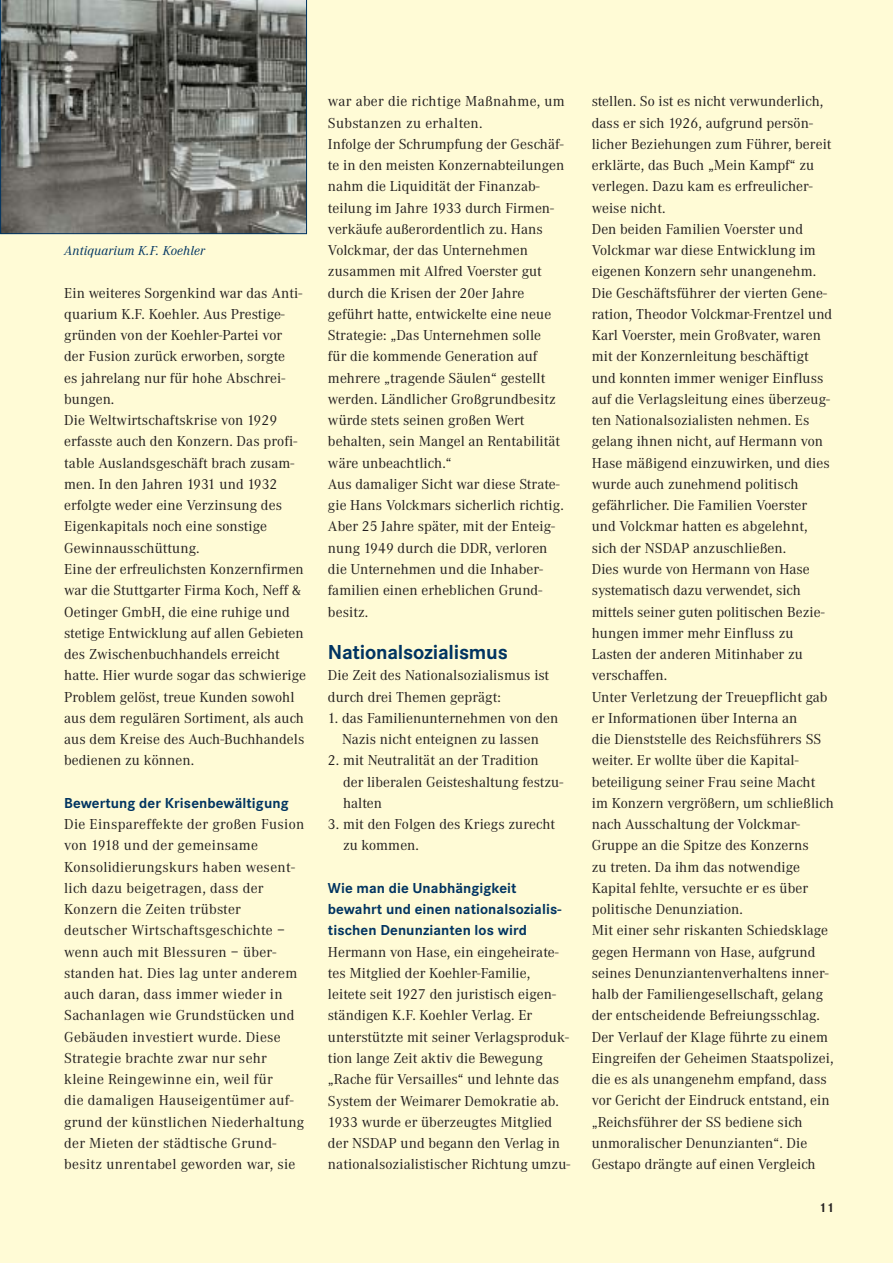
<style>
.page{position:relative;width:893px;height:1263px;background:#fff}
.page>*{position:absolute;margin:0;border:0;box-sizing:border-box;transform-origin:0 0}
.t1{font:700 21px "Corporate S";letter-spacing:-.01em;color:#003461}
.t2{font:15px/21.3px "Corporate A";letter-spacing:.005em;color:#231f1f}
.t3{font:700 15px/21.3px "Corporate S";letter-spacing:.005em;color:#003461}
.t4{font:italic 13.5px "Corporate A";letter-spacing:.01em;color:#003461}
.t5{font:700 13.5px "Corporate S";color:#231f1f}
</style>
<div class="page">
<div style="left:0;top:0;width:892px;height:1263px;background:#fffbd6"></div>
<svg style="left:0;top:0;width:307px;height:234px"></svg>
<p class="t4" style="left:64px;top:246px;width:142px">Antiquarium K.F. Koehler</p>
<p class="t2" style="left:64px;top:284px;width:243px">Ein weiteres Sorgenkind war das Anti&shy;quarium K.F. Koehler. Aus Prestige&shy;gründen von der Koehler-Partei vor der Fusion zurück erworben, sorgte<br>es jahrelang nur für hohe Abschrei&shy;bungen.<br>Die Weltwirtschaftskrise von 1929 erfasste auch den Konzern. Das profi&shy;table Auslandsgeschäft brach zusam&shy;men. In den Jahren 1931 und 1932 erfolgte weder eine Verzinsung des Eigenkapitals noch eine sonstige Gewinnausschüttung.<br>Eine der erfreulichsten Konzernfirmen war die Stuttgarter Firma Koch, Neff &amp; Oetinger GmbH, die eine ruhige und stetige Entwicklung auf allen Gebieten des Zwischenbuchhandels erreicht hatte. Hier wurde sogar das schwierige Problem gelöst, treue Kunden sowohl aus dem regulären Sortiment, als auch aus dem Kreise des Auch-Buchhandels bedienen zu können.</p>
<p class="t3" style="left:64px;top:794px;width:226px">Bewertung der Krisenbewältigung</p>
<p class="t2" style="left:64px;top:815px;width:241px">Die Einspareffekte der großen Fusion von 1918 und der gemeinsame Konsolidierungskurs haben wesent&shy;lich dazu beigetragen, dass der Konzern die Zeiten trübster deutscher Wirtschaftsgeschichte – wenn auch mit Blessuren – über&shy;standen hat. Dies lag unter anderem auch daran, dass immer wieder in Sachanlagen wie Grundstücken und Gebäuden investiert wurde. Diese Strategie brachte zwar nur sehr kleine Reingewinne ein, weil für<br>die damaligen Hauseigentümer auf&shy;grund der künstlichen Niederhaltung der Mieten der städtische Grund&shy;besitz unrentabel geworden war, sie</p>
<p class="t2" style="left:328px;top:92px;width:238px">war aber die richtige Maßnahme, um Substanzen zu erhalten.<br>Infolge der Schrumpfung der Geschäf&shy;te in den meisten Konzernabteilungen nahm die Liquidität der Finanzab&shy;teilung im Jahre 1933 durch Firmen&shy;verkäufe außerordentlich zu. Hans Volckmar, der das Unternehmen zusammen mit Alfred Voerster gut durch die Krisen der 20er Jahre geführt hatte, entwickelte eine neue Strategie: „Das Unternehmen solle<br>für die kommende Generation auf mehrere „tragende Säulen“ gestellt werden. Ländlicher Großgrundbesitz würde stets seinen großen Wert behalten, sein Mangel an Rentabilität wäre unbeachtlich.“<br>Aus damaliger Sicht war diese Strate&shy;gie Hans Volckmars sicherlich richtig.<br>Aber 25 Jahre später, mit der Enteig&shy;nung 1949 durch die DDR, verloren die Unternehmen und die Inhaber&shy;familien einen erheblichen Grund&shy;besitz.</p>
<h1 class="t1" style="left:328px;top:645px;width:181px">Nationalsozialismus</h1>
<p class="t2" style="left:328px;top:667px;width:223px">Die Zeit des Nationalsozialismus ist durch drei Themen geprägt:</p>
<p class="t2" style="left:328px;top:709px;width:232px;text-align:center">1. das Familienunternehmen von den<br>Nazis nicht enteignen zu lassen</p>
<p class="t2" style="left:343px;top:752px;width:222px;text-indent:-15px">2. mit Neutralität an der Tradition<br>der liberalen Geisteshaltung festzu&shy;halten</p>
<p class="t2" style="left:343px;top:815px;width:214px;text-indent:-15px">3. mit den Folgen des Kriegs zurecht zu kommen.</p>
<p class="t3" style="left:328px;top:879px;width:235px">Wie man die Unabhängigkeit bewahrt und einen nationalsozialis&shy;tischen Denunzianten los wird</p>
<p class="t2" style="left:328px;top:943px;width:244px">Hermann von Hase, ein eingeheirate&shy;tes Mitglied der Koehler-Familie, leitete seit 1927 den juristisch eigen&shy;ständigen K.F. Koehler Verlag. Er unterstützte mit seiner Verlagsproduk&shy;tion lange Zeit aktiv die Bewegung „Rache für Versailles“ und lehnte das System der Weimarer Demokratie ab.<br>1933 wurde er überzeugtes Mitglied der NSDAP und begann den Verlag in nationalsozialistischer Richtung umzu-</p>
<p class="t2" style="left:591px;top:92px;width:243px">stellen. So ist es nicht verwunderlich, dass er sich 1926, aufgrund persön&shy;licher Beziehungen zum Führer, bereit erklärte, das Buch „Mein Kampf“ zu verlegen. Dazu kam es erfreulicher&shy;weise nicht.<br>Den beiden Familien Voerster und Volckmar war diese Entwicklung im eigenen Konzern sehr unangenehm.<br>Die Geschäftsführer der vierten Gene&shy;ration, Theodor Volckmar-Frentzel und Karl Voerster, mein Großvater, waren mit der Konzernleitung beschäftigt und konnten immer weniger Einfluss auf die Verlagsleitung eines überzeug&shy;ten Nationalsozialisten nehmen. Es gelang ihnen nicht, auf Hermann von Hase mäßigend einzuwirken, und dies wurde auch zunehmend politisch gefährlicher. Die Familien Voerster und Volckmar hatten es abgelehnt, sich der NSDAP anzuschließen.<br>Dies wurde von Hermann von Hase systematisch dazu verwendet, sich mittels seiner guten politischen Bezie&shy;hungen immer mehr Einfluss zu Lasten der anderen Mitinhaber zu verschaffen.<br>Unter Verletzung der Treuepflicht gab er Informationen über Interna an<br>die Dienststelle des Reichsführers SS weiter. Er wollte über die Kapital&shy;beteiligung seiner Frau seine Macht im Konzern vergrößern, um schließlich nach Ausschaltung der Volckmar-Gruppe an die Spitze des Konzerns<br>zu treten. Da ihm das notwendige Kapital fehlte, versuchte er es über politische Denunziation.<br>Mit einer sehr riskanten Schiedsklage gegen Hermann von Hase, aufgrund seines Denunziantenverhaltens inner&shy;halb der Familiengesellschaft, gelang der entscheidende Befreiungsschlag.<br>Der Verlauf der Klage führte zu einem Eingreifen der Geheimen Staatspolizei, die es als unangenehm empfand, dass vor Gericht der Eindruck entstand, ein „Reichsführer der SS bediene sich unmoralischer Denunzianten“. Die Gestapo drängte auf einen Vergleich</p>
<p class="t5" style="left:818px;top:1203px;width:17px">11</p>
</div>
